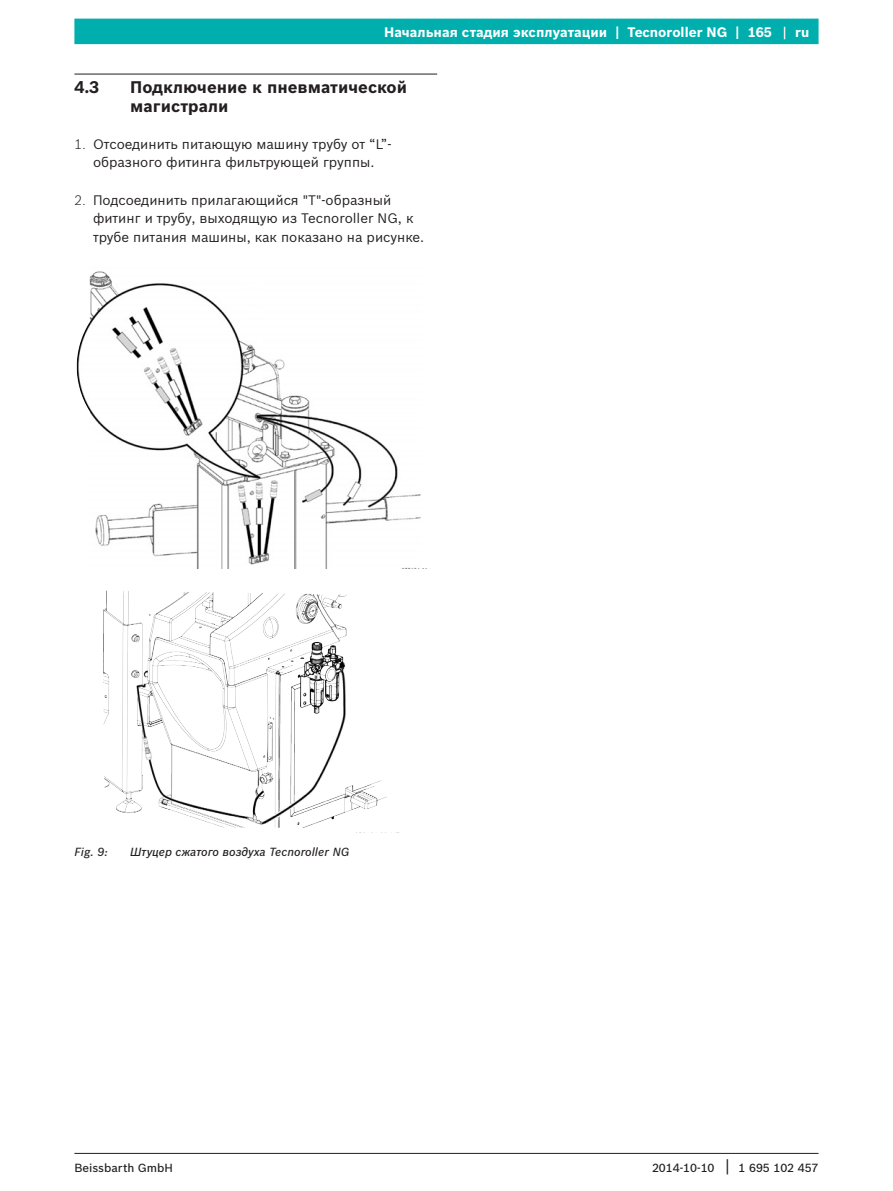
<style>
.page{position:relative;width:893px;height:1191px;background:#fff}
.page>*{position:absolute;margin:0;border:0;box-sizing:border-box;transform-origin:0 0}
.t1{font:700 16.5px/18.6px "Bosch Sans";color:#231f20}
.t2{font:13.5px/18.6px "Bosch Sans";color:#231f20;text-align:center}
.t3{font:700 13.5px "Bosch Sans";color:#fff}
.t4{font:italic 500 11.55px "Bosch Sans";color:#231f20}
.t5{font:500 11.55px "Bosch Sans";color:#231f20}
.s1{font-weight:300}
.s2{font-weight:400;font-size:16.5px}
</style>
<div class="page">
<hr style="left:74px;top:1153px;width:745px;height:1px;background:#231f20">
<div style="left:74px;top:19px;width:745px;height:25px;background:#00afad"></div>
<svg style="left:784px;top:27px;width:1px;height:12px"></svg>
<hr style="left:74px;top:74px;width:363px;height:1px;background:#231f20">
<img style="left:76px;top:271px;width:345px;height:297px">
<img style="left:103px;top:590px;width:284px;height:238px">
<p class="t3" style="left:384px;top:24px;width:389px">Начальная стадия эксплуатации | Tecnoroller NG | 165</p>
<p class="t3" style="left:795px;top:24px;width:16px">ru</p>
<p class="t1" style="left:74px;top:78px;width:26px">4.3</p>
<p class="t1" style="left:130px;top:78px;width:278px">Подключение к пневматической магистрали</p>
<p class="t2" style="left:74px;top:135px;width:319px"><span class="s1">1.</span> Отсоединить питающую машину трубу от “L”- образного фитинга фильтрующей группы.</p>
<p class="t2" style="left:93px;top:190px;width:333px;text-align:left;text-indent:-19px"><span class="s1">2.</span> Подсоединить прилагающийся "T"-образный фитинг и трубу, выходящую из Tecnoroller NG, к трубе питания машины, как показано на рисунке.</p>
<p class="t4" style="left:74px;top:844px;width:35px">Fig. 9:</p>
<p class="t4" style="left:130px;top:844px;width:221px">Штуцер сжатого воздуха Tecnoroller NG</p>
<p class="t5" style="left:74px;top:1161px;width:100px">Beissbarth GmbH</p>
<p class="t5" style="left:652px;top:1161px;width:168px">2014-10-10 <span class="s2">|</span> 1 695 102 457</p>
</div>
